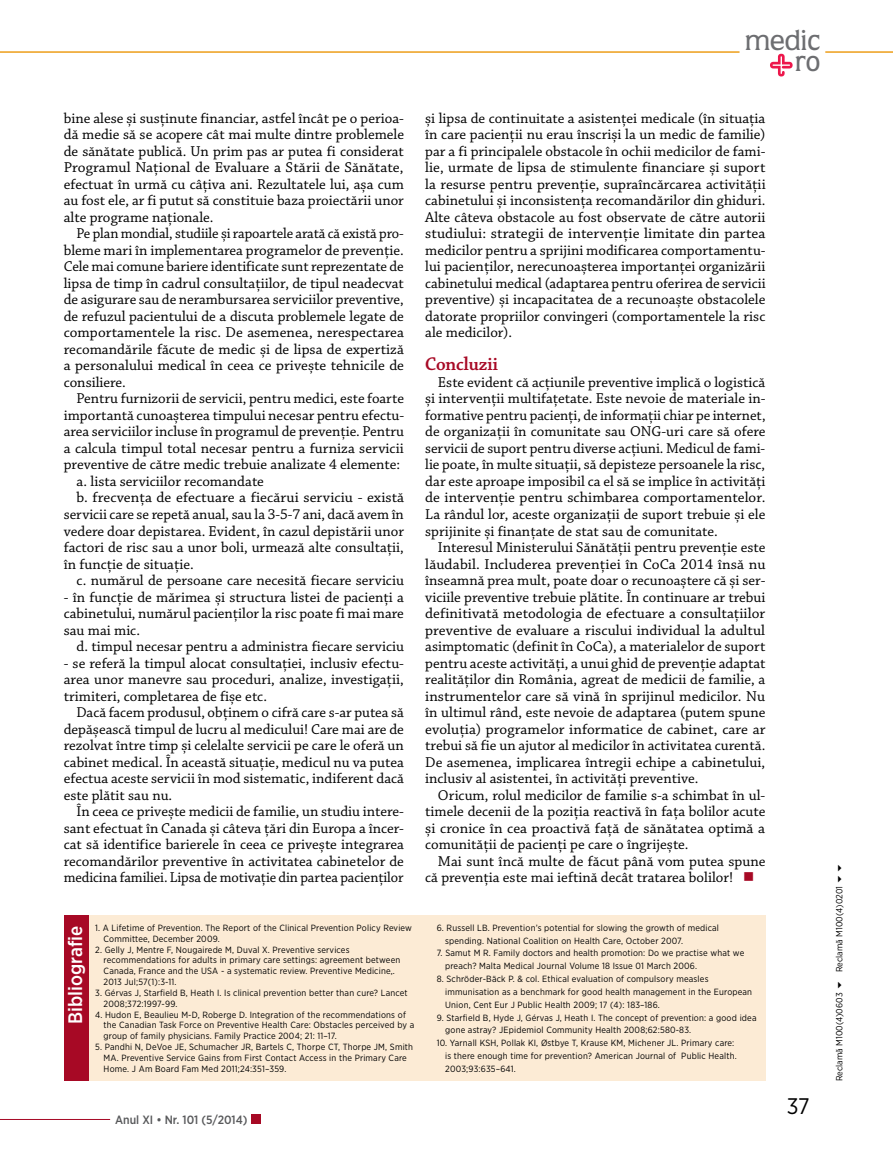
<style>
.page{position:relative;width:893px;height:1149px;background:#fff}
.page>*{position:absolute;margin:0;border:0;box-sizing:border-box;transform-origin:0 0}
.t1{font:500 29.1px "Quorum Std";color:#6d6e71}
.t2{font:22.5px "Gotham Narrow";color:#000}
.t3{font:500 19.5px "Gotham Narrow";color:#fff}
.t4{font:19.5px "Chaparral Pro Semibold Subh";color:#a70925}
.t5{font:15px/16.5px "Chaparral Pro";color:#000;text-align:justify}
.t6{font:500 12px "Gotham Narrow";color:#58595b}
.t7{font:9px/10.8px "Gotham Narrow";letter-spacing:.02em;color:#000}
.t8{font:9px "Gotham Narrow";color:#000}
.s1{color:#a70925}
</style>
<div class="page">
<hr style="left:0;top:1118px;width:110px;height:1px;background:#a70925">
<hr style="left:0;top:51px;width:739px;height:2px;background:#ed9e19">
<hr style="left:825px;top:51px;width:68px;height:2px;background:#ed9e19">
<div style="left:251px;top:1114px;width:10px;height:9px;background:#a70925"></div>
<svg style="left:770px;top:54px;width:23px;height:22px"></svg>
<div style="left:87px;top:914px;width:678px;height:165px;background:#fcebd5"></div>
<div style="left:64px;top:914px;width:24px;height:165px;background:#a70925"></div>
<h1 class="t1" style="left:744px;top:23px;width:77px">medic</h1>
<h1 class="t1" style="left:794px;top:44px;width:27px">ro</h1>
<p class="t5" style="left:64px;top:110px;width:342px">bine alese și susținute financiar, astfel încât pe o perioa&shy;dă medie să se acopere cât mai multe dintre problemele de sănătate publică. Un prim pas ar putea fi considerat Programul Național de Evaluare a Stării de Sănătate, efectuat în urmă cu câțiva ani. Rezultatele lui, așa cum au fost ele, ar fi putut să constituie baza proiectării unor alte programe naționale.</p>
<p class="t5" style="left:64px;top:226px;width:342px;text-indent:13px">Pe plan mondial, studiile și rapoartele arată că există pro&shy;bleme mari în implementarea programelor de prevenție.<br>Cele mai comune bariere identificate sunt reprezentate de lipsa de timp în cadrul consultațiilor, de tipul neadecvat de asigurare sau de nerambursarea serviciilor preventive, de refuzul pacientului de a discuta problemele legate de comportamentele la risc. De asemenea, nerespectarea recomandările făcute de medic și de lipsa de expertiză a personalului medical în ceea ce privește tehnicile de consiliere.</p>
<p class="t5" style="left:77px;top:391px;width:329px">Pentru furnizorii de servicii, pentru medici, este foarte</p>
<p class="t5" style="left:64px;top:407px;width:342px">importantă cunoașterea timpului necesar pentru efectu-</p>
<p class="t5" style="left:64px;top:424px;width:342px">area serviciilor incluse în programul de prevenție. Pentru</p>
<p class="t5" style="left:64px;top:440px;width:341px">a calcula timpul total necesar pentru a furniza servicii</p>
<p class="t5" style="left:64px;top:457px;width:338px">preventive de către medic trebuie analizate 4 elemente:</p>
<p class="t5" style="left:77px;top:473px;width:189px">a. lista serviciilor recomandate</p>
<p class="t5" style="left:77px;top:490px;width:329px">b. frecvența de efectuare a fiecărui serviciu - există</p>
<p class="t5" style="left:64px;top:506px;width:342px">servicii care se repetă anual, sau la 3-5-7 ani, dacă avem în</p>
<p class="t5" style="left:64px;top:523px;width:342px">vedere doar depistarea. Evident, în cazul depistării unor</p>
<p class="t5" style="left:64px;top:539px;width:342px">factori de risc sau a unor boli, urmează alte consultații,</p>
<p class="t5" style="left:64px;top:556px;width:131px">în funcție de situație.</p>
<p class="t5" style="left:77px;top:572px;width:329px">c. numărul de persoane care necesită fiecare serviciu</p>
<p class="t5" style="left:64px;top:589px;width:342px">- în funcție de mărimea și structura listei de pacienți a cabinetului, numărul pacienților la risc poate fi mai mare sau mai mic.</p>
<p class="t5" style="left:77px;top:638px;width:329px">d. timpul necesar pentru a administra fiecare serviciu</p>
<p class="t5" style="left:64px;top:655px;width:342px">- se referă la timpul alocat consultației, inclusiv efectu&shy;area unor manevre sau proceduri, analize, investigații, trimiteri, completarea de fișe etc.</p>
<p class="t5" style="left:64px;top:704px;width:342px;text-indent:13px">Dacă facem produsul, obținem o cifră care s-ar putea să depășească timpul de lucru al medicului! Care mai are de rezolvat între timp și celelalte servicii pe care le oferă un cabinet medical. În această situație, medicul nu va putea efectua aceste servicii în mod sistematic, indiferent dacă este plătit sau nu.</p>
<p class="t5" style="left:64px;top:803px;width:342px;text-indent:13px">În ceea ce privește medicii de familie, un studiu intere&shy;sant efectuat în Canada și câteva țări din Europa a încer&shy;cat să identifice barierele în ceea ce privește integrarea recomandărilor preventive în activitatea cabinetelor de medicina familiei. Lipsa de motivație din partea pacienților</p>
<p class="t5" style="left:425px;top:110px;width:342px">și lipsa de continuitate a asistenței medicale (în situația în care pacienții nu erau înscriși la un medic de familie) par a fi principalele obstacole în ochii medicilor de fami&shy;lie, urmate de lipsa de stimulente financiare și suport la resurse pentru prevenție, supraîncărcarea activității cabinetului și inconsistența recomandărilor din ghiduri.<br>Alte câteva obstacole au fost observate de către autorii studiului: strategii de intervenție limitate din partea medicilor pentru a sprijini modificarea comportamentu&shy;lui pacienților, nerecunoașterea importanței organizării cabinetului medical (adaptarea pentru oferirea de servicii preventive) și incapacitatea de a recunoaște obstacolele datorate propriilor convingeri (comportamentele la risc ale medicilor).</p>
<h3 class="t4" style="left:425px;top:353px;width:74px">Concluzii</h3>
<p class="t5" style="left:425px;top:374px;width:342px;text-indent:13px">Este evident că acțiunile preventive implică o logistică și intervenții multifațetate. Este nevoie de materiale in&shy;formative pentru pacienți, de informații chiar pe internet, de organizații în comunitate sau ONG-uri care să ofere servicii de suport pentru diverse acțiuni. Medicul de fami&shy;lie poate, în multe situații, să depisteze persoanele la risc, dar este aproape imposibil ca el să se implice în activități de intervenție pentru schimbarea comportamentelor.<br>La rândul lor, aceste organizații de suport trebuie și ele sprijinite și finanțate de stat sau de comunitate.</p>
<p class="t5" style="left:425px;top:539px;width:342px;text-indent:13px">Interesul Ministerului Sănătății pentru prevenție este lăudabil. Includerea prevenției în CoCa 2014 însă nu înseamnă prea mult, poate doar o recunoaștere că și ser&shy;viciile preventive trebuie plătite. În continuare ar trebui definitivată metodologia de efectuare a consultațiilor preventive de evaluare a riscului individual la adultul asimptomatic (definit în CoCa), a materialelor de suport pentru aceste activități, a unui ghid de prevenție adaptat realităților din România, agreat de medicii de familie, a instrumentelor care să vină în sprijinul medicilor. Nu în ultimul rând, este nevoie de adaptarea (putem spune evoluția) programelor informatice de cabinet, care ar trebui să fie un ajutor al medicilor în activitatea curentă.<br>De asemenea, implicarea întregii echipe a cabinetului, inclusiv al asistentei, în activități preventive.</p>
<p class="t5" style="left:425px;top:787px;width:342px;text-indent:13px">Oricum, rolul medicilor de familie s-a schimbat în ul&shy;timele decenii de la poziția reactivă în fața bolilor acute și cronice în cea proactivă față de sănătatea optimă a comunității de pacienți pe care o îngrijește.</p>
<p class="t5" style="left:425px;top:853px;width:342px;text-indent:13px">Mai sunt încă multe de făcut până vom putea spune că prevenția este mai ieftină decât tratarea bolilor! <span class="s1">■</span></p>
<h3 class="t3" style="left:63px;top:1023px;width:100px;rotate:-90deg">Bibliografie</h3>
<p class="t7" style="left:104px;top:921px;width:310px;text-indent:-9px">1. A Lifetime of Prevention. The Report of the Clinical Prevention Policy Review<br>Committee, December 2009.</p>
<p class="t7" style="left:104px;top:943px;width:298px;text-indent:-9px">2. Gelly J, Mentre F, Nougairede M, Duval X. Preventive services recommendations for adults in primary care settings: agreement between Canada, France and the USA - a systematic review. Preventive Medicine,.<br>2013 Jul;57(1):3-11.</p>
<p class="t7" style="left:104px;top:986px;width:305px;text-indent:-9px">3. Gérvas J, Starfield B, Heath I. Is clinical prevention better than cure? Lancet<br>2008;372:1997-99.</p>
<p class="t7" style="left:104px;top:1008px;width:312px;text-indent:-9px">4. Hudon E, Beaulieu M-D, Roberge D. Integration of the recommendations of the Canadian Task Force on Preventive Health Care: Obstacles perceived by a group of family physicians. Family Practice 2004; 21: 11–17.</p>
<p class="t7" style="left:104px;top:1041px;width:311px;text-indent:-9px">5. Pandhi N, DeVoe JE, Schumacher JR, Bartels C, Thorpe CT, Thorpe JM, Smith<br>MA. Preventive Service Gains from First Contact Access in the Primary Care<br>Home. J Am Board Fam Med 2011;24:351–359.</p>
<p class="t7" style="left:445px;top:920px;width:275px;line-height:12.8px;text-indent:-9px">6. Russell LB. Prevention’s potential for slowing the growth of medical spending. National Coalition on Health Care, October 2007.</p>
<p class="t7" style="left:445px;top:946px;width:301px;line-height:12.8px;text-indent:-9px">7. Samut M R. Family doctors and health promotion: Do we practise what we preach? Malta Medical Journal Volume 18 Issue 01 March 2006.</p>
<p class="t7" style="left:445px;top:972px;width:308px;line-height:12.8px;text-indent:-9px">8. Schröder-Bäck P. &amp; col. Ethical evaluation of compulsory measles immunisation as a benchmark for good health management in the European<br>Union, Cent Eur J Public Health 2009; 17 (4): 183–186.</p>
<p class="t7" style="left:445px;top:1010px;width:313px;line-height:12.8px;text-indent:-9px">9. Starfield B, Hyde J, Gérvas J, Heath I. The concept of prevention: a good idea gone astray? JEpidemiol Community Health 2008;62:580-83.</p>
<p class="t7" style="left:445px;top:1036px;width:293px;line-height:12.8px;text-indent:-9px">10. Yarnall KSH, Pollak KI, Østbye T, Krause KM, Michener JL. Primary care: is there enough time for prevention? American Journal of Public Health.<br>2003;93:635–641.</p>
<p class="t6" style="left:115px;top:1111px;width:134px">Anul XI • Nr. 101 (5/2014)</p>
<h2 class="t2" style="left:787px;top:1091px;width:24px">37</h2>
<p class="t8" style="left:834px;top:972px;width:88px;rotate:-90deg">Reclamă M100(4)0201</p>
<p class="t8" style="left:834px;top:1081px;width:90px;rotate:-90deg">Reclamă M100(4)0603</p>
</div>
